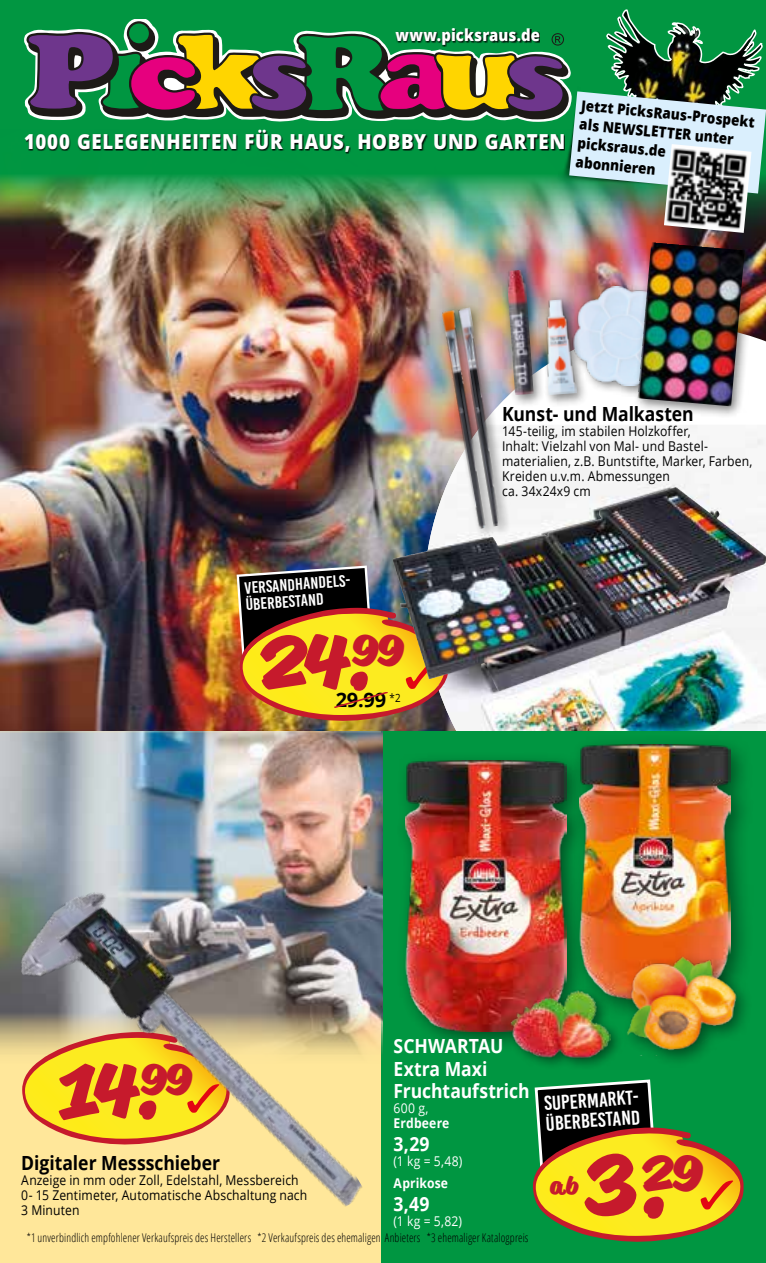
<style>
.page{position:relative;width:766px;height:1263px;background:#fff}
.page>*{position:absolute;margin:0;border:0;box-sizing:border-box;transform-origin:0 0}
.t1{font:900 84.9px "Reklame Script";color:#c61a2c;scale:.9 1}
.t2{font:900 73.8px "Reklame Script";color:#c61a2c;scale:.9 1}
.t3{font:900 73.5px "Reklame Script";color:#c61a2c;scale:.9 1}
.t4{font:900 49.5px "Reklame Script";color:#c61a2c;scale:.9 1}
.t5{font:900 24.6px "Reklame Script";color:#c61a2c;scale:.9 1}
.t6{font:800 20.7px "Open Sans";letter-spacing:.035em;color:#fff;scale:.9 1}
.t7{font:20.1px/20.1px "Bebas Kai";color:#fff;scale:1.06 1}
.t8{font:700 19.95px "Open Sans";color:#000}
.t9{font:700 19.5px/22.5px "Open Sans";letter-spacing:-.005em;color:#fff;scale:.9 1}
.t10{font:700 19.5px "Open Sans";color:#000;scale:.9 1}
.t11{font:16.5px/16.5px "Bebas Kai";color:#fff;scale:1.06 1}
.t12{font:800 16.5px "Open Sans";letter-spacing:.005em;color:#fff;scale:.9 1}
.t13{font:800 15px/18.8px "Open Sans";color:#000;scale:.9 1}
.t14{font:13.5px/15px "Open Sans";letter-spacing:.01em;color:#000;scale:.9 1}
.t15{font:13.5px "Open Sans";letter-spacing:.035em;color:#fff;scale:.9 1}
.t16{font:700 13.5px "Open Sans";letter-spacing:.01em;color:#fff;scale:.9 1}
.t17{font:300 condensed 12px "Open Sans";letter-spacing:.01em;color:#000;scale:.94 1}
</style>
<div class="page">
<img style="left:0;top:251px;width:765px;height:480px">
<svg style="left:423px;top:325px;width:342px;height:100px"></svg>
<img style="left:423px;top:425px;width:342px;height:306px">
<img style="left:0;top:0;width:765px;height:251px">
<img style="left:557px;top:194px;width:196px;height:6px">
<svg style="left:29px;top:9px;width:736px;height:185px"></svg>
<img style="left:663px;top:144px;width:88px;height:89px">
<div style="left:382px;top:731px;width:383px;height:532px;background:#009641"></div>
<img style="left:0;top:731px;width:383px;height:336px">
<div style="left:567px;top:732px;width:188px;height:292px;background:#000;opacity:.49"></div>
<img style="left:579px;top:744px;width:151px;height:241px">
<div style="left:395px;top:750px;width:192px;height:303px;background:#000;opacity:.49"></div>
<img style="left:405px;top:761px;width:161px;height:270px">
<svg style="left:532px;top:1079px;width:211px;height:163px"></svg>
<div style="left:568px;top:281px;width:117px;height:117px;background:#000;opacity:.49"></div>
<img style="left:570px;top:286px;width:63px;height:100px">
<div style="left:633px;top:238px;width:123px;height:180px;background:#000;opacity:.49"></div>
<img style="left:637px;top:242px;width:107px;height:164px">
<div style="left:503px;top:265px;width:42px;height:142px;background:#000;opacity:.49"></div>
<img style="left:506px;top:270px;width:27px;height:125px">
<div style="left:542px;top:294px;width:46px;height:113px;background:#000;opacity:.49"></div>
<img style="left:542px;top:299px;width:34px;height:96px">
<div style="left:437px;top:303px;width:74px;height:236px;background:#000;opacity:.49"></div>
<img style="left:441px;top:307px;width:65px;height:222px">
<img style="left:235px;top:564px;width:213px;height:157px">
<img style="left:2px;top:846px;width:364px;height:417px">
<div style="left:620px;top:950px;width:133px;height:117px;background:#000;opacity:.49"></div>
<img style="left:621px;top:952px;width:122px;height:103px">
<img style="left:449px;top:488px;width:223px;height:58px">
<div style="left:506px;top:985px;width:117px;height:85px;background:#000;opacity:.49"></div>
<img style="left:506px;top:989px;width:104px;height:72px">
<p class="t12" style="left:395px;top:22px;width:162px">www.picksraus.de</p>
<h3 class="t6" style="left:24px;top:126px;width:602px">1000 GELEGENHEITEN FÜR HAUS, HOBBY UND GARTEN</h3>
<p class="t13" style="left:581px;top:96px;width:196px;rotate:5deg">Jetzt PicksRaus-Prospekt als NEWSLETTER unter picksraus.de<br>abonnieren</p>
<p class="t11" style="left:244px;top:580px;width:105px;rotate:-4deg">VERSANDHANDELS-<br>ÜBERBESTAND</p>
<h2 class="t2" style="left:262px;top:609px;width:158px">24.<sup>99</sup></h2>
<h3 class="t8" style="left:335px;top:686px;width:66px">29.99 <sup>*2</sup></h3>
<h3 class="t10" style="left:502px;top:400px;width:214px">Kunst- und Malkasten</h3>
<p class="t14" style="left:502px;top:424px;width:279px">145-teilig, im stabilen Holzkoffer,<br>Inhalt: Vielzahl von Mal- und Bastel&shy;materialien, z.B. Buntstifte, Marker, Farben, Kreiden u.v.m. Abmessungen<br>ca. 34x24x9 cm</p>
<h3 class="t3" style="left:60px;top:1038px;width:148px">14.<sup>99</sup></h3>
<h3 class="t10" style="left:21px;top:1149px;width:222px">Digitaler Messschieber</h3>
<p class="t14" style="left:21px;top:1172px;width:319px">Anzeige in mm oder Zoll, Edelstahl, Messbereich<br>0- 15 Zentimeter, Automatische Abschaltung nach<br>3 Minuten</p>
<h3 class="t9" style="left:393px;top:1034px;width:152px">SCHWARTAU<br>Extra Maxi<br>Fruchtaufstrich</h3>
<p class="t15" style="left:393px;top:1099px;width:40px">600 g,</p>
<p class="t16" style="left:393px;top:1114px;width:64px">Erdbeere</p>
<h3 class="t9" style="left:393px;top:1132px;width:42px">3,29</h3>
<p class="t15" style="left:393px;top:1152px;width:78px">(1 kg = 5,48)</p>
<p class="t16" style="left:393px;top:1174px;width:62px">Aprikose</p>
<h3 class="t9" style="left:393px;top:1192px;width:41px">3,49</h3>
<p class="t15" style="left:393px;top:1212px;width:77px">(1 kg = 5,82)</p>
<p class="t17" style="left:27px;top:1229px;width:535px">*1 unverbindlich empfohlener Verkaufspreis des Herstellers *2 Verkaufspreis des ehemaligen Anbieters *3 ehemaliger Katalogpreis</p>
<h3 class="t7" style="left:543px;top:1094px;width:94px;rotate:-4deg">SUPERMARKT-<br>ÜBERBESTAND</h3>
<h1 class="t1" style="left:587px;top:1125px;width:91px">3.</h1>
<h3 class="t4" style="left:643px;top:1137px;width:67px">29</h3>
<h3 class="t5" style="left:549px;top:1167px;width:33px">ab</h3>
</div>
